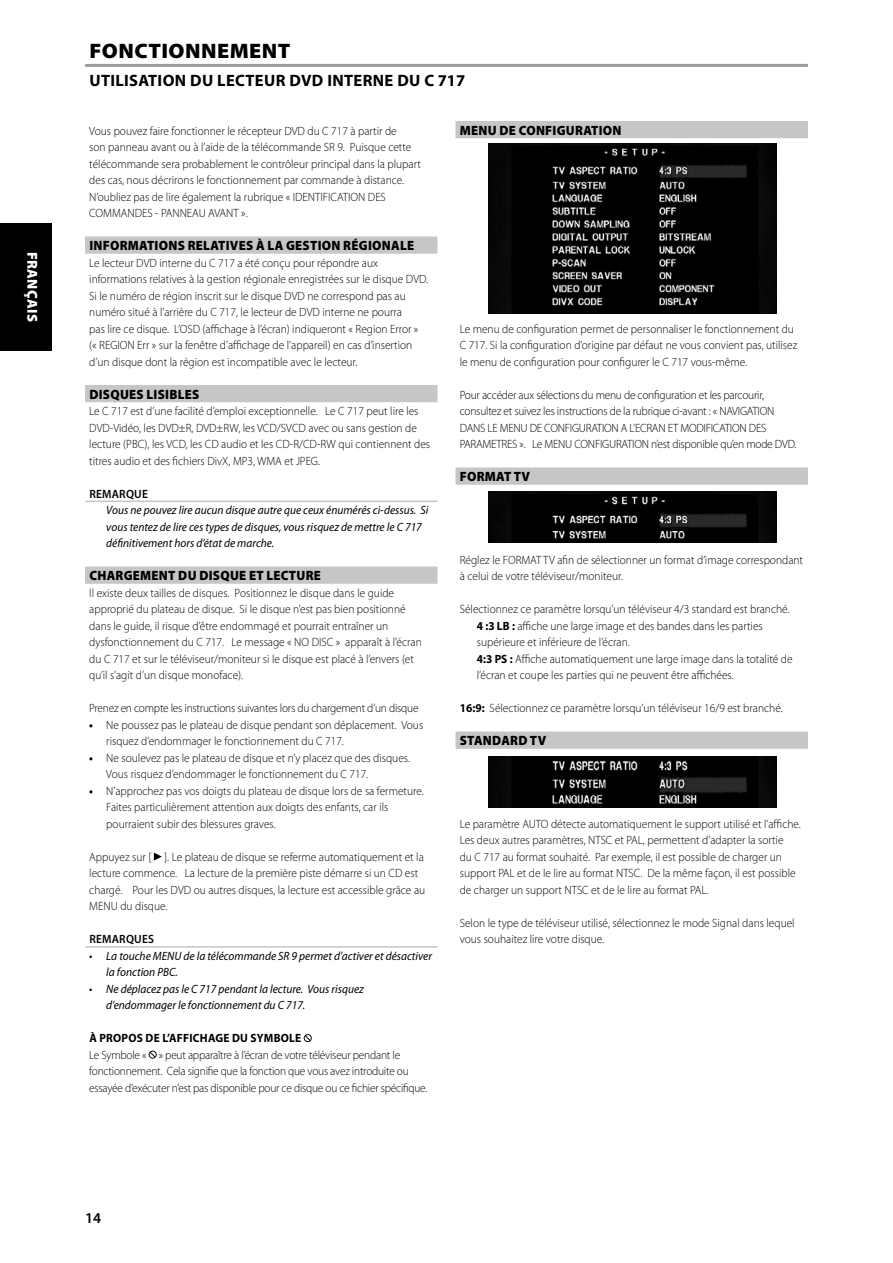
<style>
.page{position:relative;width:893px;height:1263px;background:#fff}
.page>*{position:absolute;margin:0;border:0;box-sizing:border-box;transform-origin:0 0}
.t1{font:900 21px "Myriad Pro";letter-spacing:.02em;color:#000;scale:1.05 1}
.t2{font:700 16.5px "Myriad Pro";color:#000}
.t3{font:600 15px "Myriad Pro";color:#000}
.t4{font:900 14.4px "Myriad Pro";letter-spacing:.02em;color:#fff}
.t5{font:900 13.5px "Myriad Pro";letter-spacing:.02em;color:#000;scale:.95 1}
.t6{font:300 12px/16.5px "Myriad Pro";color:#000;scale:.95 1}
.t7{font:300 12px/16.5px "Myriad Pro";letter-spacing:-.02em;color:#000;scale:.95 1}
.t8{font:italic 12px/16.5px "Myriad Pro";color:#000;scale:.95 1}
.t9{font:700 12px "Myriad Pro";color:#000;scale:.95 1}
.t10{font:600 12px "Myriad Pro";letter-spacing:.02em;color:#000;scale:.95 1}
.s1{font-weight:700}
</style>
<div class="page">
<div style="left:85px;top:236px;width:352px;height:18px;background:#c5c6c8"></div>
<div style="left:85px;top:385px;width:352px;height:17px;background:#c5c6c8"></div>
<hr style="left:85px;top:501px;width:352px;height:1px;background:#c5c6c8">
<div style="left:85px;top:566px;width:352px;height:18px;background:#c5c6c8"></div>
<hr style="left:85px;top:946px;width:352px;height:2px;background:#c5c6c8">
<svg style="left:154px;top:852px;width:8px;height:9px"></svg>
<svg style="left:304px;top:1034px;width:8px;height:8px"></svg>
<svg style="left:149px;top:1050px;width:8px;height:9px"></svg>
<div style="left:455px;top:121px;width:353px;height:17px;background:#c5c6c8"></div>
<div style="left:455px;top:467px;width:353px;height:18px;background:#c5c6c8"></div>
<div style="left:455px;top:731px;width:353px;height:18px;background:#c5c6c8"></div>
<hr style="left:85px;top:64px;width:723px;height:3px;background:#9c9d9f">
<img style="left:488px;top:143px;width:288px;height:170px">
<img style="left:488px;top:491px;width:288px;height:51px">
<img style="left:488px;top:757px;width:288px;height:51px">
<div style="left:0;top:223px;width:51px;height:127px;background:#000"></div>
<p class="t4" style="left:42px;top:252px;width:71px;rotate:90deg">FRANÇAIS</p>
<h1 class="t1" style="left:90px;top:37px;width:193px">FONCTIONNEMENT</h1>
<h2 class="t2" style="left:89px;top:70px;width:10px">UTILISATION</h2>
<h2 class="t2" style="left:190px;top:70px;width:67px">DU LECTEUR</h2>
<h2 class="t2" style="left:289px;top:70px;width:12px">DVD</h2>
<h2 class="t2" style="left:327px;top:70px;width:11px">INTERNE</h2>
<h2 class="t2" style="left:397px;top:70px;width:69px">DU C 717</h2>
<p class="t6" style="left:89px;top:122px;width:351px">Vous pouvez faire fonctionner le récepteur DVD du C 717 à partir de<br>son panneau avant ou à l’aide de la télécommande SR 9. Puisque cette télécommande sera probablement le contrôleur principal dans la plupart des cas, nous décrirons le fonctionnement par commande à distance.<br>N’oubliez pas de lire également la rubrique « IDENTIFICATION DES COMMANDES - PANNEAU AVANT ».</p>
<p class="t5" style="left:89px;top:236px;width:343px">INFORMATIONS RELATIVES À LA GESTION RÉGIONALE</p>
<p class="t6" style="left:89px;top:254px;width:358px">Le lecteur DVD interne du C 717 a été conçu pour répondre aux informations relatives à la gestion régionale enregistrées sur le disque DVD.<br>Si le numéro de région inscrit sur le disque DVD ne correspond pas au numéro situé à l’arrière du C 717, le lecteur de DVD interne ne pourra<br>pas lire ce disque. L’OSD (affichage à l’écran) indiqueront « Region Error » (« REGION Err » sur la fenêtre d’affichage de l’appareil) en cas d’insertion d’un disque dont la région est incompatible avec le lecteur.</p>
<p class="t5" style="left:89px;top:385px;width:117px">DISQUES LISIBLES</p>
<p class="t6" style="left:89px;top:403px;width:360px">Le C 717 est d’une facilité d’emploi exceptionnelle. Le C 717 peut lire les DVD-Vidéo, les DVD±R, DVD±RW, les VCD/SVCD avec ou sans gestion de lecture (PBC), les VCD, les CD audio et les CD-R/CD-RW qui contiennent des titres audio et des fichiers DivX, MP3, WMA et JPEG.</p>
<p class="t10" style="left:89px;top:486px;width:63px">REMARQUE</p>
<p class="t8" style="left:106px;top:502px;width:340px">Vous ne pouvez lire aucun disque autre que ceux énumérés ci-dessus. Si vous tentez de lire ces types de disques, vous risquez de mettre le C 717 définitivement hors d’état de marche.</p>
<p class="t5" style="left:89px;top:566px;width:245px">CHARGEMENT DU DISQUE ET LECTURE</p>
<p class="t6" style="left:89px;top:584px;width:351px">Il existe deux tailles de disques. Positionnez le disque dans le guide approprié du plateau de disque. Si le disque n’est pas bien positionné dans le guide, il risque d’être endommagé et pourrait entraîner un dysfonctionnement du C 717. Le message « NO DISC » apparaît à l’écran du C 717 et sur le téléviseur/moniteur si le disque est placé à l’envers (et qu’il s’agit d’un disque monoface).</p>
<p class="t7" style="left:89px;top:700px;width:348px">Prenez en compte les instructions suivantes lors du chargement d’un disque</p>
<p class="t6" style="left:106px;top:716px;width:335px;text-indent:-17px"><span class="s1">•</span> Ne poussez pas le plateau de disque pendant son déplacement. Vous risquez d’endommager le fonctionnement du C 717.</p>
<p class="t6" style="left:106px;top:749px;width:321px;text-indent:-17px"><span class="s1">•</span> Ne soulevez pas le plateau de disque et n’y placez que des disques.<br>Vous risquez d’endommager le fonctionnement du C 717.</p>
<p class="t6" style="left:106px;top:782px;width:336px;text-indent:-17px"><span class="s1">•</span> N’approchez pas vos doigts du plateau de disque lors de sa fermeture.<br>Faites particulièrement attention aux doigts des enfants, car ils pourraient subir des blessures graves.</p>
<p class="t6" style="left:89px;top:848px;width:355px">Appuyez sur [ ]. Le plateau de disque se referme automatiquement et la lecture commence. La lecture de la première piste démarre si un CD est chargé. Pour les DVD ou autres disques, la lecture est accessible grâce au MENU du disque.</p>
<p class="t10" style="left:89px;top:931px;width:70px">REMARQUES</p>
<p class="t8" style="left:106px;top:947px;width:344px;text-indent:-17px">• La touche MENU de la télécommande SR 9 permet d’activer et désactiver la fonction PBC.</p>
<p class="t8" style="left:106px;top:980px;width:273px;text-indent:-17px">• Ne déplacez pas le C 717 pendant la lecture. Vous risquez d’endommager le fonctionnement du C 717.</p>
<p class="t9" style="left:89px;top:1030px;width:19px">À PROPOS</p>
<p class="t9" style="left:146px;top:1030px;width:32px">DE L’AFFI</p>
<p class="t9" style="left:193px;top:1030px;width:70px">CHAGE DU SYMBOLE</p>
<p class="t7" style="left:89px;top:1046px;width:357px">Le Symbole « » peut apparaître à l’écran de votre téléviseur pendant le fonctionnement. Cela signifie que la fonction que vous avez introduite ou essayée d’exécuter n’est pas disponible pour ce disque ou ce fichier spécifique.</p>
<p class="t5" style="left:460px;top:121px;width:172px">MENU DE CONFIGURATION</p>
<p class="t6" style="left:460px;top:320px;width:357px">Le menu de configuration permet de personnaliser le fonctionnement du<br>C 717. Si la configuration d’origine par défaut ne vous convient pas, utilisez le menu de configuration pour configurer le C 717 vous-même.</p>
<p class="t7" style="left:460px;top:386px;width:356px">Pour accéder aux sélections du menu de configuration et les parcourir, consultez et suivez les instructions de la rubrique ci-avant : « NAVIGATION DANS LE MENU DE CONFIGURATION A L’ECRAN ET MODIFICATION DES PARAMETRES ». Le MENU CONFIGURATION n’est disponible qu’en mode DVD.</p>
<p class="t5" style="left:460px;top:467px;width:75px">FORMAT TV</p>
<p class="t6" style="left:460px;top:551px;width:363px">Réglez le FORMAT TV afin de sélectionner un format d’image correspondant à celui de votre téléviseur/moniteur.</p>
<p class="t6" style="left:477px;top:601px;width:334px;text-indent:-17px">Sélectionnez ce paramètre lorsqu’un téléviseur 4/3 standard est branché.<br><span class="s1">4 :3 LB :</span> affiche une large image et des bandes dans les parties supérieure et inférieure de l’écran.<br><span class="s1">4:3 PS :</span> Affiche automatiquement une large image dans la totalité de l’écran et coupe les parties qui ne peuvent être affichées.</p>
<p class="t6" style="left:460px;top:700px;width:341px"><span class="s1">16:9:</span> Sélectionnez ce paramètre lorsqu’un téléviseur 16/9 est branché.</p>
<p class="t5" style="left:460px;top:731px;width:93px">STANDARD TV</p>
<p class="t6" style="left:460px;top:815px;width:361px">Le paramètre AUTO détecte automatiquement le support utilisé et l’affiche.<br>Les deux autres paramètres, NTSC et PAL, permettent d’adapter la sortie<br>du C 717 au format souhaité. Par exemple, il est possible de charger un support PAL et de le lire au format NTSC. De la même façon, il est possible de charger un support NTSC et de le lire au format PAL.</p>
<p class="t6" style="left:460px;top:914px;width:354px">Selon le type de téléviseur utilisé, sélectionnez le mode Signal dans lequel vous souhaitez lire votre disque.</p>
<p class="t3" style="left:85px;top:1208px;width:17px">14</p>
</div>
